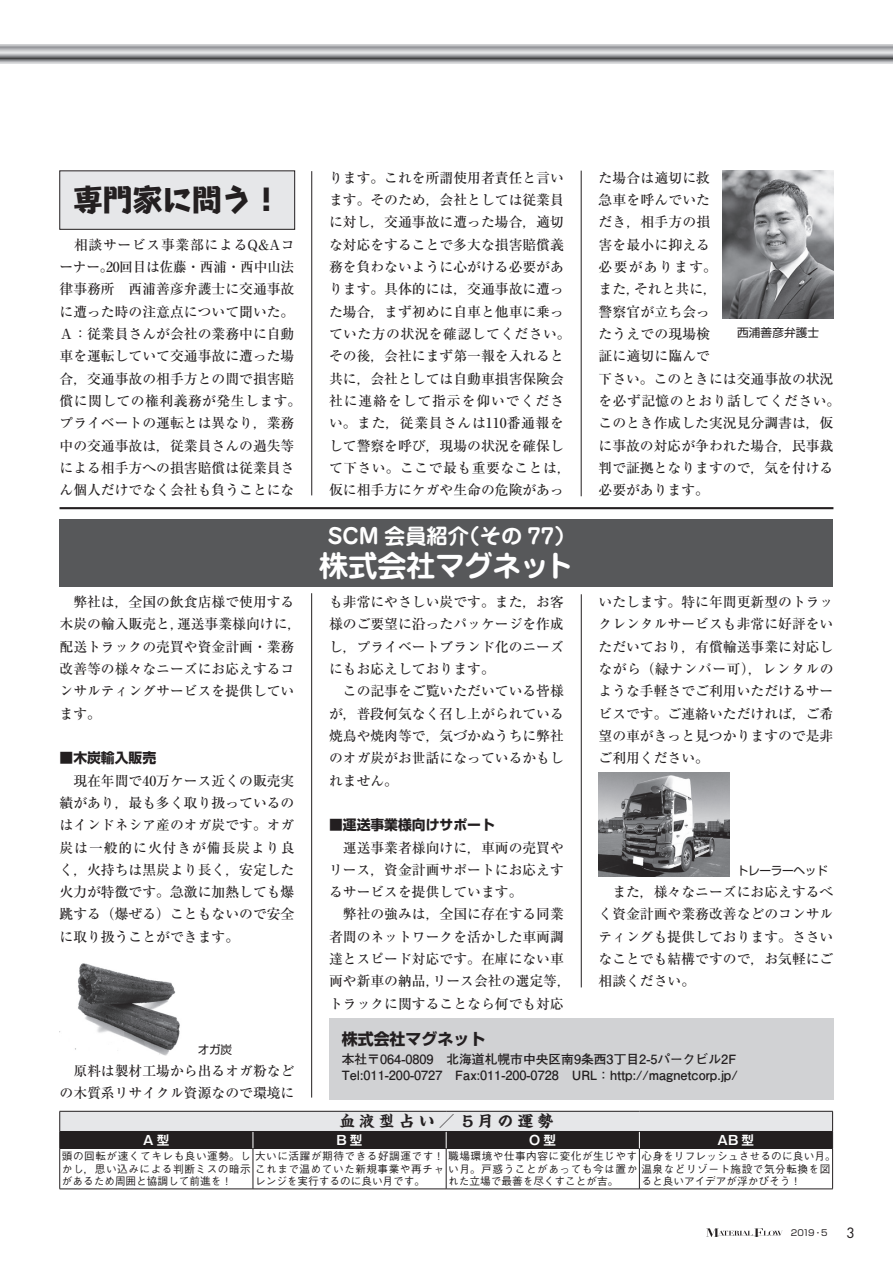
<style>
.page{position:relative;width:893px;height:1263px;background:#fff}
.page>*{position:absolute;margin:0;border:0;box-sizing:border-box;transform-origin:0 0}
.t1{font:700 29.7px "Jun 501 Pro";letter-spacing:-.035em;color:#fff}
.t2{font:800 29.7px "Take Std";color:#231f20}
.t3{font:700 21.3px "Jun 501 Pro";color:#fff}
.t4{font:700 15.9px "Kaisho MCBK1 Pro De";letter-spacing:.25em;color:#231f20}
.t5{font:700 15.9px "Shin Go Pr 6";color:#231f20}
.t6{font:500 13.8px/22.4px "Ryumin Pr 6";color:#231f20}
.t7{font:700 13.8px "Shin Go Pr 6";color:#231f20}
.t8{font:13.8px "Futura";color:#231f20}
.t9{font:700 12.75px/15.9px "Futo Go B101 Pr 6";color:#231f20}
.t10{font:700 12.75px "Gothic MB101 Pr 6 De";color:#fff}
.t11{font:11.7px "Shin Go Pr 6";letter-spacing:-.03em;color:#231f20}
.t12{font:11.7px "Shin Go Pr 6";color:#231f20}
.t13{font:500 10.65px/12.8px "Gothic BBB Pr 6";letter-spacing:.05em;color:#231f20}
.t14{font:500 10.65px "Gothic BBB Pr 6";color:#231f20}
.t15{font:8.55px "Shin Go Pro";color:#231f20}
</style>
<div class="page">
<svg style="left:0;top:45px;width:893px;height:19px;background:#aaabad"></svg>
<svg style="left:706px;top:1228px;width:77px;height:9px"></svg>
<hr style="left:60px;top:1148px;width:193px;height:1px;background:#231f20">
<hr style="left:59px;top:1149px;width:1px;height:40px;background:#231f20">
<hr style="left:253px;top:1148px;width:193px;height:1px;background:#231f20">
<hr style="left:253px;top:1149px;width:1px;height:40px;background:#231f20">
<hr style="left:446px;top:1148px;width:193px;height:1px;background:#231f20">
<hr style="left:446px;top:1149px;width:1px;height:40px;background:#231f20">
<hr style="left:639px;top:1148px;width:194px;height:1px;background:#231f20">
<hr style="left:639px;top:1149px;width:1px;height:40px;background:#231f20">
<hr style="left:832px;top:1149px;width:1px;height:40px;background:#231f20">
<hr style="left:60px;top:1188px;width:193px;height:1px;background:#231f20">
<hr style="left:253px;top:1188px;width:193px;height:1px;background:#231f20">
<hr style="left:446px;top:1188px;width:193px;height:1px;background:#231f20">
<hr style="left:639px;top:1188px;width:194px;height:1px;background:#231f20">
<svg style="left:59px;top:1111px;width:774px;height:37px;background:#8a898a"></svg>
<hr style="left:60px;top:1131px;width:193px;height:1px;background:#231f20">
<hr style="left:253px;top:1131px;width:193px;height:1px;background:#231f20">
<hr style="left:446px;top:1131px;width:193px;height:1px;background:#231f20">
<hr style="left:639px;top:1131px;width:194px;height:1px;background:#231f20">
<hr style="left:311px;top:593px;width:1px;height:504px;background:#231f20">
<hr style="left:581px;top:594px;width:1px;height:393px;background:#231f20">
<div style="left:60px;top:519px;width:773px;height:67px;background:#57585a"></div>
<hr style="left:60px;top:507px;width:773px;height:2px;background:#231f20">
<div style="left:329px;top:1018px;width:504px;height:82px;background:#d1d2d4"></div>
<hr style="left:311px;top:171px;width:1px;height:324px;background:#231f20">
<hr style="left:581px;top:171px;width:1px;height:325px;background:#231f20">
<div style="left:60px;top:171px;width:235px;height:58px;background:#e6e7e9"></div>
<div style="left:60px;top:171px;width:235px;height:59px;border:1px solid #231f20"></div>
<img style="left:723px;top:171px;width:110px;height:147px">
<img style="left:75px;top:963px;width:105px;height:92px">
<img style="left:598px;top:773px;width:132px;height:103px">
<h1 class="t2" style="left:73px;top:176px;width:210px">専門家に問う！</h1>
<p class="t6" style="left:60px;top:233px;width:243px">　相談サービス事業部によるQ&amp;Aコーナー。20回目は佐藤・西浦・西中山法律事務所　西浦善彦弁護士に交通事故に遭った時の注意点について聞いた。<br>Ａ：従業員さんが会社の業務中に自動車を運転していて交通事故に遭った場合，交通事故の相手方との間で損害賠償に関しての権利義務が発生します。プライベートの運転とは異なり，業務中の交通事故は，従業員さんの過失等による相手方への損害賠償は従業員さん個人だけでなく会社も負うことにな</p>
<p class="t6" style="left:60px;top:590px;width:243px">　弊社は，全国の飲食店様で使用する木炭の輸入販売と，運送事業様向けに，配送トラックの売買や資金計画・業務改善等の様々なニーズにお応えするコンサルティングサービスを提供しています。</p>
<p class="t7" style="left:60px;top:747px;width:98px">■木炭輸入販売</p>
<p class="t6" style="left:60px;top:769px;width:236px;text-align:justify">　現在年間で40万ケース近くの販売実績があり，最も多く取り扱っているのはインドネシア産のオガ炭です。オガ炭は一般的に火付きが備長炭より良く，火持ちは黒炭より長く，安定した火力が特徴です。急激に加熱しても爆跳する（爆ぜる）こともないので安全に取り扱うことができます。</p>
<p class="t11" style="left:198px;top:1040px;width:36px">オガ炭</p>
<p class="t6" style="left:60px;top:1059px;width:236px">　原料は製材工場から出るオガ粉などの木質系リサイクル資源なので環境に</p>
<p class="t6" style="left:329px;top:166px;width:243px">ります。これを所謂使用者責任と言います。そのため，会社としては従業員に対し，交通事故に遭った場合，適切な対応をすることで多大な損害賠償義務を負わないように心がける必要があります。具体的には，交通事故に遭った場合，まず初めに自車と他車に乗っていた方の状況を確認してください。その後，会社にまず第一報を入れると共に，会社としては自動車損害保険会社に連絡をして指示を仰いでください。また，従業員さんは110番通報をして警察を呼び，現場の状況を確保して下さい。ここで最も重要なことは，仮に相手方にケガや生命の危険があっ</p>
<p class="t6" style="left:598px;top:166px;width:243px">た場合は適切に救<br>急車を呼んでいた<br>だき，相手方の損<br>害を最小に抑える<br>必要があります。<br>また，それと共に，<br>警察官が立ち会っ<br>たうえでの現場検<br>証に適切に臨んで<br>下さい。このときには交通事故の状況を必ず記憶のとおり話してください。このとき作成した実況見分調書は，仮に事故の対応が争われた場合，民事裁判で証拠となりますので，気を付ける必要があります。</p>
<p class="t12" style="left:737px;top:323px;width:83px">西浦善彦弁護士</p>
<h2 class="t3" style="left:328px;top:519px;width:249px">SCM 会員紹介（その 77）</h2>
<h1 class="t1" style="left:319px;top:542px;width:258px">株式会社マグネット</h1>
<p class="t6" style="left:329px;top:590px;width:236px">も非常にやさしい炭です。また，お客様のご要望に沿ったパッケージを作成し，プライベートブランド化のニーズにもお応えしております。<br>　この記事をご覧いただいている皆様が，普段何気なく召し上がられている焼鳥や焼肉等で，気づかぬうちに弊社のオガ炭がお世話になっているかもしれません。</p>
<p class="t7" style="left:329px;top:814px;width:167px">■運送事業様向けサポート</p>
<p class="t6" style="left:329px;top:835px;width:243px">　運送事業者様向けに，車両の売買やリース，資金計画サポートにお応えするサービスを提供しています。<br>　弊社の強みは，全国に存在する同業者間のネットワークを活かした車両調達とスピード対応です。在庫にない車両や新車の納品，リース会社の選定等，トラックに関することなら何でも対応</p>
<p class="t6" style="left:598px;top:590px;width:236px;text-align:justify">いたします。特に年間更新型のトラックレンタルサービスも非常に好評をいただいており，有償輸送事業に対応しながら（緑ナンバー可），レンタルのような手軽さでご利用いただけるサービスです。ご連絡いただければ，ご希望の車がきっと見つかりますので是非ご利用ください。</p>
<p class="t11" style="left:737px;top:861px;width:93px">トレーラーヘッド</p>
<p class="t6" style="left:598px;top:880px;width:236px;text-align:justify">　また，様々なニーズにお応えするべく資金計画や業務改善などのコンサルティングも提供しております。ささいなことでも結構ですので，お気軽にご相談ください。</p>
<p class="t5" style="left:342px;top:1026px;width:145px">株式会社マグネット</p>
<p class="t9" style="left:342px;top:1050px;width:398px">本社〒064-0809　北海道札幌市中央区南9条西3丁目2-5パークビル2F<br>Tel:011-200-0727　Fax:011-200-0728　URL：http://magnetcorp.jp/</p>
<p class="t4" style="left:339px;top:1108px;width:216px">血液型占い／ 5月の運勢</p>
<p class="t10" style="left:143px;top:1129px;width:28px">A 型</p>
<p class="t10" style="left:336px;top:1129px;width:28px">B 型</p>
<p class="t10" style="left:529px;top:1129px;width:29px">O型</p>
<p class="t10" style="left:718px;top:1129px;width:38px">AB 型</p>
<p class="t13" style="left:62px;top:1149px;width:775px">頭の回転が速くてキレも良い運勢。し大いに活躍が期待できる好調運です！職場環境や仕事内容に変化が生じやす心身をリフレッシュさせるのに良い月。かし，思い込みによる判断ミスの暗示これまで温めていた新規事業や再チャい月。戸惑うことがあっても今は置か温泉などリゾート施設で気分転換を図があるため周囲と協調して前進を！</p>
<p class="t14" style="left:255px;top:1173px;width:172px">レンジを実行するのに良い月です。</p>
<p class="t14" style="left:448px;top:1173px;width:172px">れた立場で最善を尽くすことが吉。</p>
<p class="t14" style="left:641px;top:1173px;width:161px">ると良いアイデアが浮かびそう！</p>
<p class="t15" style="left:791px;top:1226px;width:38px">2019・5</p>
<p class="t8" style="left:846px;top:1223px;width:10px">3</p>
</div>
